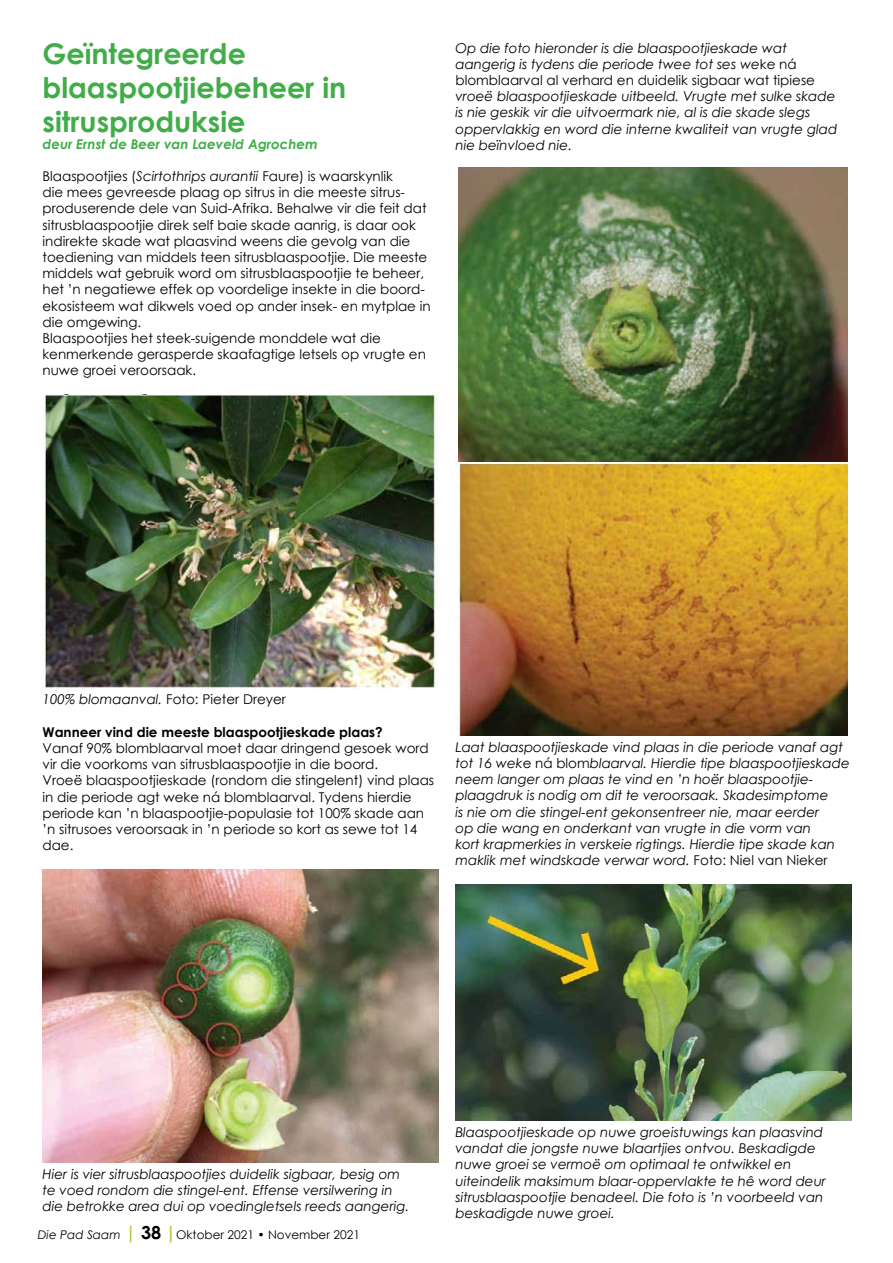
<style>
.page{position:relative;width:893px;height:1263px;background:#fff}
.page>*{position:absolute;margin:0;border:0;box-sizing:border-box;transform-origin:0 0}
.t1{font:700 28.5px/34.2px "Century Gothic";color:#41ad49}
.t2{font:italic 13.5px/16.2px "Century Gothic";color:#000}
.t3{font:13.5px/16.2px "Century Gothic";color:#000}
.t4{font:700 13.5px "Century Gothic";color:#000}
.t5{font:italic 700 13.5px "Century Gothic";color:#41ad49}
.t6{font:12px "Century Gothic";color:#000}
.s1{font-style:italic}
.s2{font-style:normal}
.s3{font-size:18px;color:#abc02c}
.s4{font-weight:700;font-size:18px}
.s5{font-weight:700;font-size:18px;color:#abc02c}
</style>
<div class="page">
<svg style="left:43px;top:1162px;width:394px;height:1px"></svg>
<img style="left:44px;top:394px;width:394px;height:294px">
<img style="left:43px;top:869px;width:396px;height:293px">
<img style="left:455px;top:460px;width:392px;height:276px">
<img style="left:455px;top:884px;width:397px;height:237px">
<img style="left:458px;top:168px;width:389px;height:293px">
<h1 class="t1" style="left:43px;top:35px;width:305px">Geïntegreerde blaaspootjiebeheer in sitrusproduksie</h1>
<p class="t5" style="left:43px;top:133px;width:277px">deur Ernst de Beer van Laeveld Agrochem</p>
<p class="t3" style="left:43px;top:168px;width:390px">Blaaspootjies (<span class="s1">Scirtothrips aurantii</span> Faure) is waarskynlik<br>die mees gevreesde plaag op sitrus in die meeste sitrus&shy;produserende dele van Suid-Afrika. Behalwe vir die feit dat sitrusblaaspootjie direk self baie skade aanrig, is daar ook indirekte skade wat plaasvind weens die gevolg van die toediening van middels teen sitrusblaaspootjie. Die meeste middels wat gebruik word om sitrusblaaspootjie te beheer, het ’n negatiewe effek op voordelige insekte in die boord&shy;ekosisteem wat dikwels voed op ander insek- en mytplae in die omgewing.<br>Blaaspootjies het steek-suigende monddele wat die kenmerkende gerasperde skaafagtige letsels op vrugte en nuwe groei veroorsaak.</p>
<p class="t2" style="left:455px;top:39px;width:361px">Op die foto hieronder is die blaaspootjieskade wat aangerig is tydens die periode twee tot ses we<span class="s2">ke ná blomblaarval al verhard en duidelik sigbaar wat tipiese</span></p>
<p class="t2" style="left:455px;top:88px;width:383px">vroeë blaaspootjieskade uitbeeld. Vrugte met sulke skade is nie geskik vir die uitvoermark nie, al is die skade slegs oppervlakkig en word die interne kwaliteit van vrugte glad nie beïnvloed nie.</p>
<p class="t3" style="left:43px;top:691px;width:245px"><span class="s1">100% blomaanval.</span> Foto: Pieter Dreyer</p>
<p class="t4" style="left:43px;top:722px;width:342px">Wanneer vind die meeste blaaspootjieskade plaas?</p>
<p class="t3" style="left:43px;top:740px;width:393px">Vanaf 90% blomblaarval moet daar dringend gesoek word vir die voorkoms van sitrusblaaspootjie in die boord.<br>Vroeë blaaspootjieskade (rondom die stingelent) vind plaas in die periode agt weke ná blomblaarval. Tydens hierdie periode kan ’n blaaspootjie-populasie tot 100% skade aan ’n sitrusoes veroorsaak in ’n periode so kort as sewe tot 14 dae.</p>
<p class="t2" style="left:455px;top:739px;width:396px">Laat blaaspootjieskade vind plaas in die periode vanaf agt tot 16 wek<span class="s2">e ná blom</span>blaarval. Hierdie tipe blaaspootjieskade neem langer om plaas te vind en ’n hoër blaaspootjie&shy;plaagdruk is nodig om dit te veroorsaak. Skadesimptome<br>is nie om die stingel-ent gekonsentreer nie, maar eerder<br>op die wang en onderkant van vrugte in die vorm van<br>kort krapmerkies in verskeie rigtings. Hierdie tipe skade kan maklik met windskade verwar word. <span class="s2">Foto: Niel van Nieker</span></p>
<p class="t2" style="left:43px;top:1165px;width:368px">Hier is vier sitrusblaaspootjies duidelik sigbaar, besig om te voed rondom die stingel-ent. Effense versilwering in die betrokke area dui op voedingletsels reeds aangerig.</p>
<p class="t6" style="left:38px;top:1227px;width:324px"><span class="s1">Die Pad Saam</span> <span class="s3">|</span> <span class="s4">38</span> <span class="s5">|</span>Oktober 2021 • November 2021</p>
<p class="t2" style="left:455px;top:1124px;width:372px">Blaaspootjieskade op nuwe groeistuwings kan plaasvind vandat die jongste nuwe blaartjies ontvou. Beskadigde nuwe groei se vermoë om optimaal te ontwikkel en uiteindelik maksimum blaar-oppervlakte te hê word deur sitrusblaaspootjie benadeel. Die foto is ’n voorbeeld van beskadigde nuwe groei.</p>
</div>
